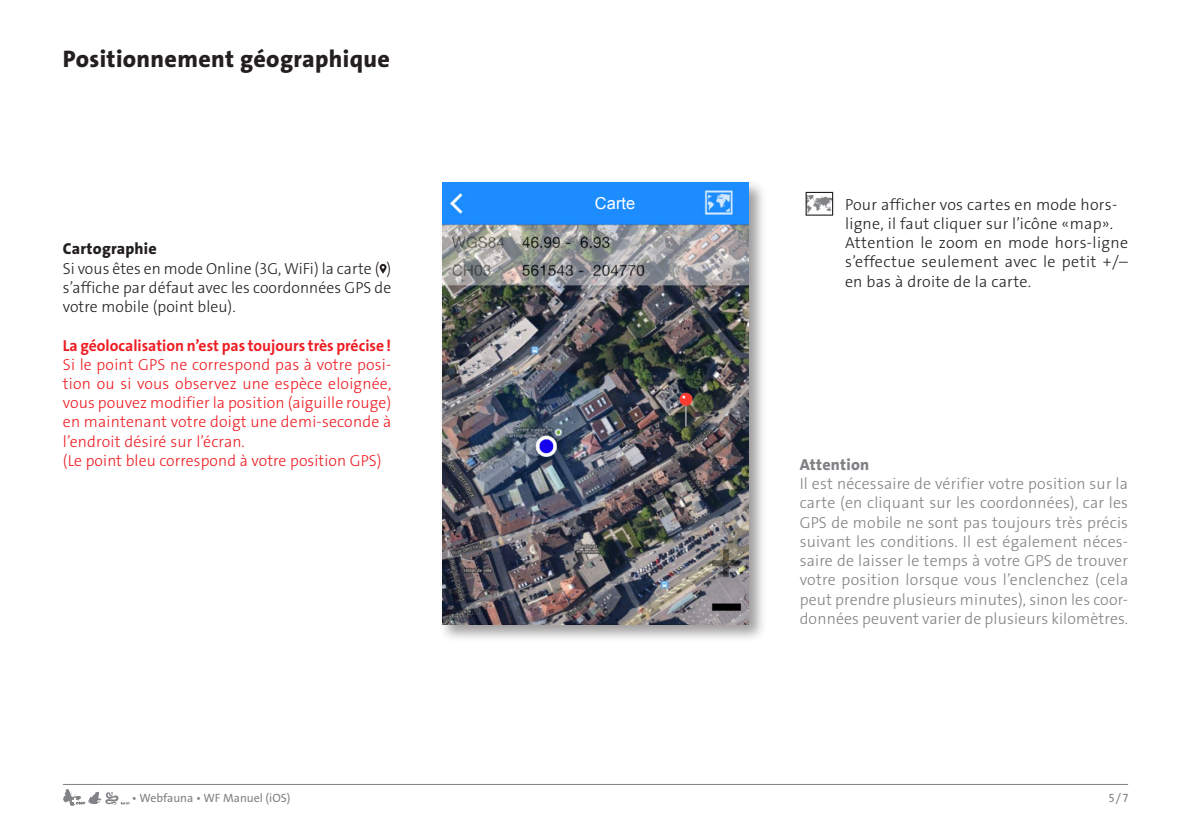
<style>
.page{position:relative;width:1191px;height:840px;background:#fff}
.page>*{position:absolute;margin:0;border:0;box-sizing:border-box;transform-origin:0 0}
.t1{font:800 24px "The Sans Os F";letter-spacing:.015em;color:#231f20}
.t2{font:16.4px "Arial";color:#fff}
.t3{font:300 16px/19.2px "The Sans Os F";letter-spacing:.01em;color:#808285;text-align:justify}
.t4{font:300 16px/19.2px "The Sans Os F";letter-spacing:.015em;color:#231f20;text-align:justify}
.t5{font:300 16px/19.2px "The Sans Os F";letter-spacing:.015em;color:#ee1d23}
.t6{font:700 16px "The Sans Os F";color:#ee1d23}
.t7{font:800 16px "The Sans Os F";letter-spacing:.015em;color:#231f20}
.t8{font:800 16px "The Sans Os F";letter-spacing:.015em;color:#808285}
.t9{font:12px "The Sans Os F";color:#808285}
</style>
<div class="page">
<div style="left:439px;top:179px;width:328px;height:463px;background:#231f20;opacity:.45"></div>
<img style="left:442px;top:182px;width:307px;height:442px">
<svg style="left:63px;top:789px;width:66px;height:16px"></svg>
<hr style="left:63px;top:783px;width:1065px;height:1px;background:#808285">
<svg style="left:379px;top:264px;width:7px;height:9px"></svg>
<div style="left:805px;top:192px;width:28px;height:23px;border:1px solid #231f20"></div>
<svg style="left:805px;top:195px;width:28px;height:18px"></svg>
<h1 class="t1" style="left:63px;top:44px;width:328px">Positionnement géographique</h1>
<p class="t7" style="left:63px;top:239px;width:95px">Cartographie</p>
<p class="t4" style="left:63px;top:259px;width:330px">Si vous êtes en mode Online (3G, WiFi) la carte ( ) s’affiche par défaut avec les coordonnées GPS de votre mobile (point bleu).</p>
<p class="t6" style="left:63px;top:335px;width:330px">La géolocalisation n’est pas toujours très précise !</p>
<p class="t5" style="left:63px;top:355px;width:330px">Si le point GPS ne correspond pas à votre posi&shy;tion ou si vous observez une espèce eloignée, vous pouvez modifier la position (aiguille rouge) en maintenant votre doigt une demi‑-seconde à l’endroit désiré sur l’écran.<br>(Le point bleu correspond à votre position GPS)</p>
<p class="t2" style="left:595px;top:192px;width:42px">Carte</p>
<p class="t4" style="left:845px;top:195px;width:284px;text-align:left">Pour afficher vos cartes en mode hors&shy;ligne, il faut cliquer sur l’icône «map».<br>Attention le zoom en mode hors-ligne s’effectue seulement avec le petit +/– en bas à droite de la carte.</p>
<p class="t8" style="left:799px;top:454px;width:71px">Attention</p>
<p class="t3" style="left:799px;top:474px;width:330px">Il est nécessaire de vérifier votre position sur la carte (en cliquant sur les coordonnées), car les GPS de mobile ne sont pas toujours très précis suivant les conditions. Il est également néces&shy;saire de laisser le temps à votre GPS de trouver votre position lorsque vous l’enclenchez (cela peut prendre plusieurs minutes), sinon les coor&shy;données peuvent varier de plusieurs kilomètres.</p>
<p class="t9" style="left:132px;top:789px;width:160px">• Webfauna • WF Manuel (iOS)</p>
<p class="t9" style="left:1108px;top:789px;width:21px">5/7</p>
</div>
